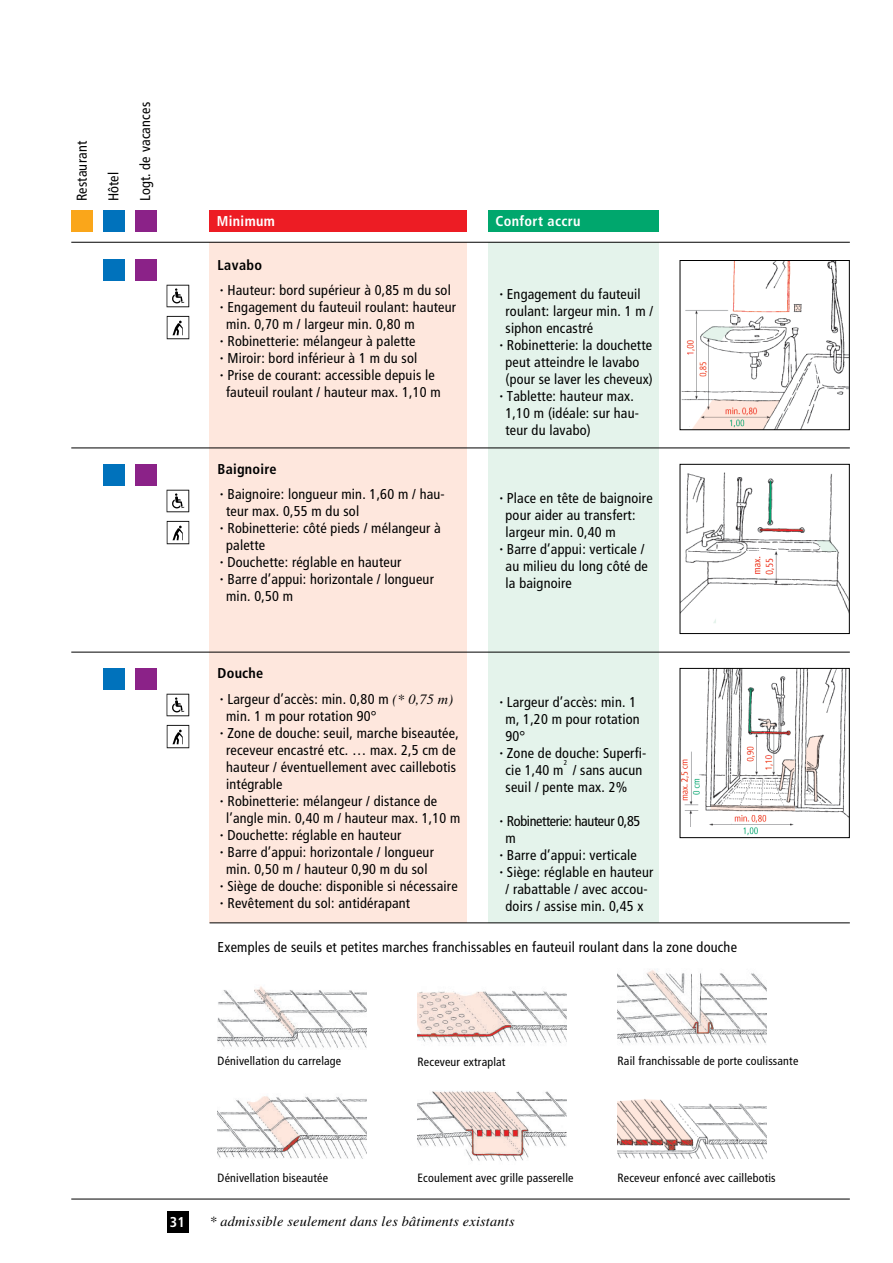
<style>
.page{position:relative;width:893px;height:1263px;background:#fff}
.page>*{position:absolute;margin:0;border:0;box-sizing:border-box;transform-origin:0 0}
.t1{font:condensed 14.25px/17px "Frutiger";letter-spacing:.015em;color:#000}
.t2{font:italic 14.25px "Times";letter-spacing:.015em;color:#000}
.t3{font:condensed 14.25px/17px "Frutiger";letter-spacing:-.025em;color:#000}
.t4{font:700 condensed 14.25px "Frutiger";letter-spacing:.025em;color:#fff}
.t5{font:700 condensed 14.25px "Frutiger";letter-spacing:.015em;color:#000}
.t6{font:condensed 12px "Frutiger";letter-spacing:.015em;color:#000}
.t7{font:condensed 7.2px "Frutiger";color:#000}
.s1{font-family:"Courier";font-stretch:normal}
.s2{font-family:"Times";font-style:italic;font-stretch:normal}
</style>
<div class="page">
<div style="left:488px;top:242px;width:170px;height:681px;background:#e4f3eb"></div>
<div style="left:209px;top:242px;width:258px;height:681px;background:#fee7dd"></div>
<div style="left:167px;top:1212px;width:21px;height:21px;background:#000"></div>
<div style="left:71px;top:210px;width:21px;height:22px;background:#faa61a"></div>
<div style="left:103px;top:210px;width:21px;height:22px;background:#0072bc"></div>
<div style="left:135px;top:210px;width:21px;height:22px;background:#8b2288"></div>
<div style="left:209px;top:210px;width:258px;height:22px;background:#ed1c24"></div>
<div style="left:488px;top:210px;width:170px;height:22px;background:#00a76d"></div>
<hr style="left:71px;top:242px;width:778px;height:1px;background:#000">
<hr style="left:71px;top:1199px;width:778px;height:1px;background:#000">
<img style="left:681px;top:262px;width:166px;height:166px">
<div style="left:679px;top:260px;width:170px;height:170px;border:1px solid #000"></div>
<svg style="left:71px;top:447px;width:779px;height:391px"></svg>
<img style="left:218px;top:986px;width:148px;height:62px">
<img style="left:417px;top:990px;width:149px;height:53px">
<div style="left:103px;top:259px;width:21px;height:21px;background:#0072bc"></div>
<div style="left:135px;top:259px;width:21px;height:21px;background:#8b2288"></div>
<div style="left:103px;top:464px;width:21px;height:21px;background:#0072bc"></div>
<div style="left:135px;top:464px;width:21px;height:21px;background:#8b2288"></div>
<div style="left:103px;top:668px;width:21px;height:21px;background:#0072bc"></div>
<div style="left:135px;top:668px;width:21px;height:21px;background:#8b2288"></div>
<img style="left:417px;top:1090px;width:149px;height:71px">
<img style="left:617px;top:1099px;width:149px;height:61px">
<div style="left:164px;top:316px;width:29px;height:24px;background:linear-gradient(to bottom,#fff,#fff)"></div>
<img style="left:166px;top:316px;width:23px;height:23px">
<img style="left:166px;top:284px;width:24px;height:24px">
<div style="left:164px;top:521px;width:29px;height:24px;background:linear-gradient(to bottom,#fff,#fff)"></div>
<img style="left:166px;top:521px;width:23px;height:23px">
<div style="left:164px;top:489px;width:27px;height:24px;background:#fff"></div>
<img style="left:166px;top:489px;width:24px;height:23px">
<img style="left:166px;top:725px;width:24px;height:23px">
<div style="left:164px;top:693px;width:27px;height:24px;background:#fff"></div>
<img style="left:166px;top:693px;width:24px;height:24px">
<img style="left:617px;top:969px;width:149px;height:75px">
<img style="left:218px;top:1096px;width:148px;height:63px">
<hr style="left:209px;top:922px;width:640px;height:1px;background:#000">
<p class="t1" style="left:75px;top:201px;width:62px;rotate:-90deg">Restaurant</p>
<p class="t1" style="left:106px;top:201px;width:31px;rotate:-90deg">Hôtel</p>
<p class="t1" style="left:138px;top:201px;width:101px;rotate:-90deg">Logt. de vacances</p>
<p class="t4" style="left:217px;top:215px;width:60px">Minimum</p>
<p class="t4" style="left:495px;top:215px;width:87px">Confort accru</p>
<p class="t5" style="left:218px;top:259px;width:46px">Lavabo</p>
<p class="t1" style="left:218px;top:283px;width:235px"><span class="s1">•</span>Hauteur: bord supérieur à 0,85 m du sol</p>
<p class="t1" style="left:226px;top:300px;width:231px;text-indent:-9px"><span class="s1">•</span>Engagement du fauteuil roulant: hauteur min. 0,70 m / largeur min. 0,80 m</p>
<p class="t1" style="left:218px;top:334px;width:199px"><span class="s1">•</span>Robinetterie: mélangeur à palette</p>
<p class="t1" style="left:218px;top:351px;width:201px"><span class="s1">•</span>Miroir: bord inférieur à 1 m du sol</p>
<p class="t1" style="left:218px;top:368px;width:225px;text-align:center"><span class="s1">•</span>Prise de courant: accessible depuis le fauteuil roulant / hauteur max. 1,10 m</p>
<p class="t5" style="left:218px;top:463px;width:61px">Baignoire</p>
<p class="t1" style="left:226px;top:487px;width:220px;text-indent:-9px"><span class="s1">•</span>Baignoire: longueur min. 1,60 m / hau&shy;teur max. 0,55 m du sol</p>
<p class="t1" style="left:226px;top:521px;width:216px;text-indent:-9px"><span class="s1">•</span>Robinetterie: côté pieds / mélangeur à palette</p>
<p class="t1" style="left:218px;top:555px;width:185px"><span class="s1">•</span>Douchette: réglable en hauteur</p>
<p class="t1" style="left:226px;top:572px;width:209px;text-indent:-9px"><span class="s1">•</span>Barre d’appui: horizontale / longueur min. 0,50 m</p>
<p class="t1" style="left:505px;top:287px;width:149px;text-indent:-9px"><span class="s1">•</span>Engagement du fauteuil roulant: largeur min. 1 m / siphon encastré</p>
<p class="t1" style="left:497px;top:338px;width:157px;text-align:center"><span class="s1">•</span>Robinetterie: la douchette peut atteindre le lavabo (pour se laver les cheveux)</p>
<p class="t1" style="left:505px;top:389px;width:135px;text-indent:-9px"><span class="s1">•</span>Tablette: hauteur max.<br>1,10 m (idéale: sur hau&shy;teur du lavabo)</p>
<p class="t1" style="left:505px;top:491px;width:149px;text-indent:-9px"><span class="s1">•</span>Place en tête de baignoire pour aider au transfert: largeur min. 0,40 m</p>
<p class="t1" style="left:505px;top:542px;width:144px;text-indent:-9px"><span class="s1">•</span>Barre d’appui: verticale / au milieu du long côté de la baignoire</p>
<p class="t5" style="left:218px;top:667px;width:47px">Douche</p>
<p class="t1" style="left:226px;top:691px;width:228px;text-indent:-9px"><span class="s1">•</span>Largeur d’accès: min. 0,80 m <span class="s2">(* 0,75 m) </span>min. 1 m pour rotation 90°</p>
<p class="t1" style="left:226px;top:725px;width:234px;text-indent:-9px"><span class="s1">•</span>Zone de douche: seuil, marche biseautée, receveur encastré etc. … max. 2,5 cm de hauteur / éventuellement avec caillebotis intégrable</p>
<p class="t1" style="left:226px;top:793px;width:236px;text-indent:-9px"><span class="s1">•</span>Robinetterie: mélangeur / distance de l’angle min. 0,40 m / hauteur max. 1,10 m</p>
<p class="t1" style="left:218px;top:827px;width:185px"><span class="s1">•</span>Douchette: réglable en hauteur</p>
<p class="t1" style="left:218px;top:844px;width:218px;text-align:center"><span class="s1">•</span>Barre d’appui: horizontale / longueur min. 0,50 m / hauteur 0,90 m du sol</p>
<p class="t1" style="left:218px;top:878px;width:241px"><span class="s1">•</span>Siège de douche: disponible si nécessaire</p>
<p class="t1" style="left:218px;top:895px;width:194px"><span class="s1">•</span>Revêtement du sol: antidérapant</p>
<p class="t1" style="left:505px;top:695px;width:136px;text-indent:-9px"><span class="s1">•</span>Largeur d’accès: min. 1 m, 1,20 m pour rotation<br>90°</p>
<p class="t1" style="left:505px;top:746px;width:142px;text-indent:-9px"><span class="s1">•</span>Zone de douche: Superfi&shy;cie 1,40 m</p>
<p class="t7" style="left:563px;top:760px;width:5px">2</p>
<p class="t1" style="left:505px;top:763px;width:138px;text-indent:67px">/ sans aucun seuil / pente max. 2%</p>
<p class="t3" style="left:505px;top:814px;width:136px;text-indent:-9px"><span class="s1">•</span>Robinetterie: hauteur 0,85 m</p>
<p class="t1" style="left:497px;top:848px;width:141px"><span class="s1">•</span>Barre d’appui: verticale</p>
<p class="t1" style="left:497px;top:865px;width:158px;text-align:center"><span class="s1">•</span>Siège: réglable en hauteur / rabattable / avec accou&shy;doirs / assise min. 0,45 x</p>
<p class="t1" style="left:218px;top:940px;width:521px">Exemples de seuils et petites marches franchissables en fauteuil roulant dans la zone douche</p>
<p class="t6" style="left:218px;top:1056px;width:125px">Dénivellation du carrelage</p>
<p class="t6" style="left:417px;top:1057px;width:89px">Receveur extraplat</p>
<p class="t6" style="left:617px;top:1056px;width:182px">Rail franchissable de porte coulissante</p>
<p class="t4" style="left:170px;top:1216px;width:16px">31</p>
<p class="t6" style="left:218px;top:1173px;width:112px">Dénivellation biseautée</p>
<p class="t6" style="left:417px;top:1173px;width:157px">Ecoulement avec grille passerelle</p>
<p class="t6" style="left:617px;top:1173px;width:160px">Receveur enfoncé avec caillebotis</p>
<p class="t2" style="left:209px;top:1216px;width:306px">* admissible seulement dans les bâtiments existants</p>
</div>
